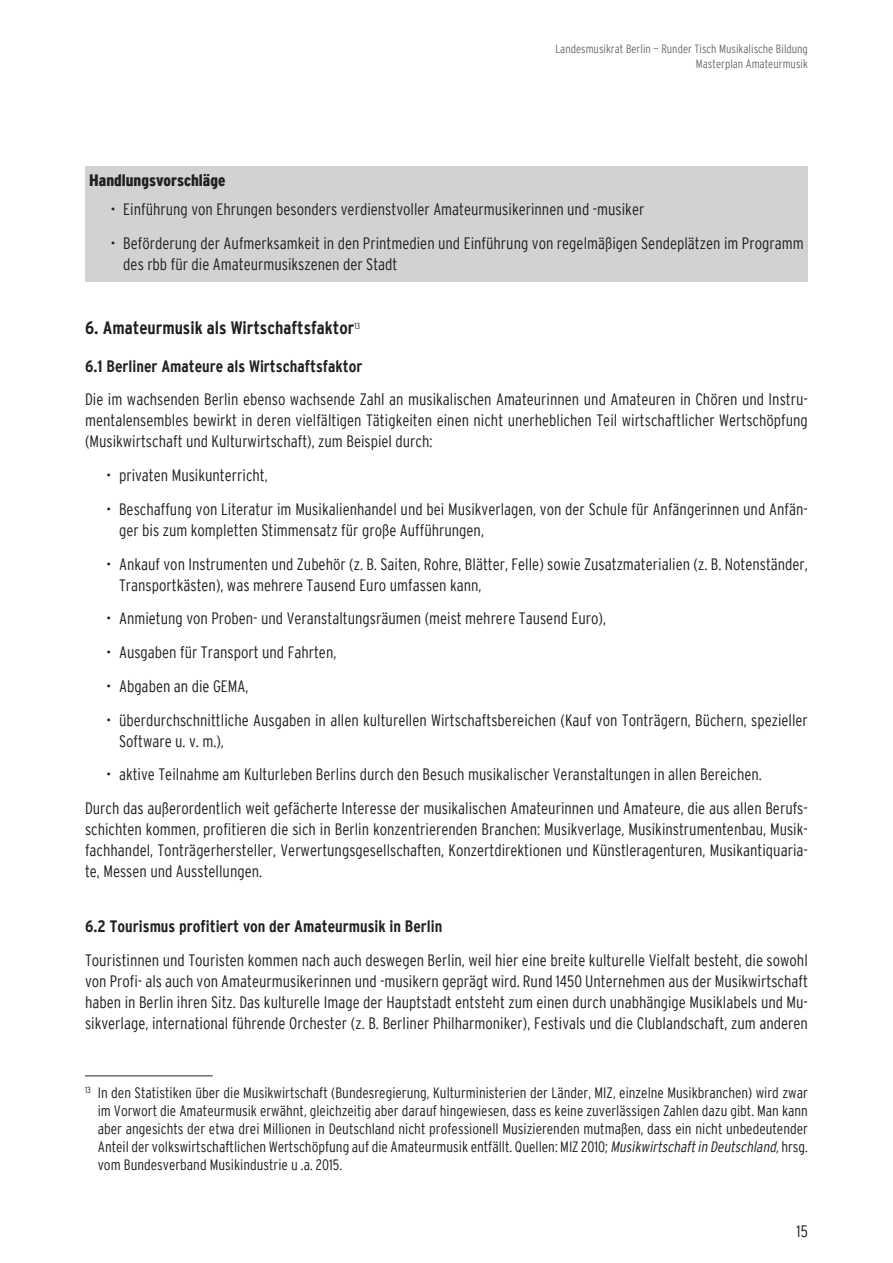
<style>
.page{position:relative;width:893px;height:1263px;background:#fff}
.page>*{position:absolute;margin:0;border:0;box-sizing:border-box;transform-origin:0 0}
.t1{font:700 condensed 18px "Interstate";color:#231f20}
.t2{font:300 condensed 16.5px/21px "Interstate";color:#231f20}
.t3{font:700 condensed 16.5px "Interstate";color:#231f20}
.t4{font:900 condensed 16.5px "Interstate";color:#231f20}
.t5{font:300 condensed 15px/18px "Interstate";color:#231f20;text-align:justify}
.t6{font:300 condensed 12px/14.4px "Interstate";color:#6c6d70;text-align:right}
.s1{font-style:italic}
</style>
<div class="page">
<div style="left:85px;top:167px;width:723px;height:52px;background:#d1d2d4"></div>
<div style="left:85px;top:192px;width:723px;height:35px;background:#d1d2d4"></div>
<div style="left:85px;top:225px;width:723px;height:57px;background:#d1d2d4"></div>
<hr style="left:85px;top:1075px;width:128px;height:1px;background:#231f20">
<p class="t6" style="left:555px;top:42px;width:254px">Landesmusikrat Berlin — Runder Tisch Musikalische Bildung<br>Masterplan Amateurmusik</p>
<p class="t4" style="left:89px;top:171px;width:138px">Handlungsvorschläge</p>
<p class="t2" style="left:111px;top:199px;width:535px">• Einführung von Ehrungen besonders verdienstvoller Amateurmusikerinnen und -musiker</p>
<p class="t2" style="left:123px;top:233px;width:682px;text-indent:-13px">• Beförderung der Aufmerksamkeit in den Printmedien und Einführung von regelmäßigen Sendeplätzen im Programm des rbb für die Amateurmusikszenen der Stadt</p>
<p class="t1" style="left:85px;top:317px;width:277px">6. Amateurmusik als Wirtschaftsfaktor<sup>13</sup></p>
<p class="t3" style="left:85px;top:357px;width:279px">6.1 Berliner Amateure als Wirtschaftsfaktor</p>
<p class="t2" style="left:85px;top:389px;width:724px;text-align:justify">Die im wachsenden Berlin ebenso wachsende Zahl an musikalischen Amateurinnen und Amateuren in Chören und Instru&shy;mentalensembles bewirkt in deren vielfältigen Tätigkeiten einen nicht unerheblichen Teil wirtschaftlicher Wertschöpfung (Musikwirtschaft und Kulturwirtschaft), zum Beispiel durch:</p>
<p class="t2" style="left:106px;top:465px;width:163px">• privaten Musikunterricht,</p>
<p class="t2" style="left:119px;top:498px;width:690px;text-indent:-13px">• Beschaffung von Literatur im Musikalienhandel und bei Musikverlagen, von der Schule für Anfängerinnen und Anfän&shy;ger bis zum kompletten Stimmensatz für große Aufführungen,</p>
<p class="t2" style="left:119px;top:553px;width:690px;text-indent:-13px">• Ankauf von Instrumenten und Zubehör (z. B. Saiten, Rohre, Blätter, Felle) sowie Zusatzmaterialien (z. B. Notenständer,<br>Transportkästen), was mehrere Tausend Euro umfassen kann,</p>
<p class="t2" style="left:106px;top:608px;width:501px">• Anmietung von Proben- und Veranstaltungsräumen (meist mehrere Tausend Euro),</p>
<p class="t2" style="left:106px;top:642px;width:232px">• Ausgaben für Transport und Fahrten,</p>
<p class="t2" style="left:106px;top:675px;width:144px">• Abgaben an die GEMA,</p>
<p class="t2" style="left:119px;top:709px;width:690px;text-indent:-13px">• überdurchschnittliche Ausgaben in allen kulturellen Wirtschaftsbereichen (Kauf von Tonträgern, Büchern, spezieller<br>Software u. v. m.),</p>
<p class="t2" style="left:85px;top:758px;width:724px;line-height:33.8px;text-indent:21px">• aktive Teilnahme am Kulturleben Berlins durch den Besuch musikalischer Veranstaltungen in allen Bereichen.<br>Durch das außerordentlich weit gefächerte Interesse der musikalischen Amateurinnen und Amateure, die aus allen Berufs-</p>
<p class="t2" style="left:85px;top:819px;width:724px;text-align:justify">schichten kommen, profitieren die sich in Berlin konzentrierenden Branchen: Musikverlage, Musikinstrumentenbau, Musik&shy;fachhandel, Tonträgerhersteller, Verwertungsgesellschaften, Konzertdirektionen und Künstleragenturen, Musikantiquaria&shy;te, Messen und Ausstellungen.</p>
<p class="t3" style="left:85px;top:917px;width:359px">6.2 Tourismus profitiert von der Amateurmusik in Berlin</p>
<p class="t2" style="left:85px;top:949px;width:724px;text-align:justify">Touristinnen und Touristen kommen nach auch deswegen Berlin, weil hier eine breite kulturelle Vielfalt besteht, die sowohl von Profi- als auch von Amateurmusikerinnen und -musikern geprägt wird. Rund 1450 Unternehmen aus der Musikwirtschaft haben in Berlin ihren Sitz. Das kulturelle Image der Hauptstadt entsteht zum einen durch unabhängige Musiklabels und Mu&shy;sikverlage, international führende Orchester (z. B. Berliner Philharmoniker), Festivals und die Clublandschaft, zum anderen</p>
<p class="t5" style="left:98px;top:1084px;width:712px;text-indent:-13px"><sup>13</sup> In den Statistiken über die Musikwirtschaft (Bundesregierung, Kulturministerien der Länder, MIZ, einzelne Musikbranchen) wird zwar im Vorwort die Amateurmusik erwähnt, gleichzeitig aber darauf hingewiesen, dass es keine zuverlässigen Zahlen dazu gibt. Man kann aber angesichts der etwa drei Millionen in Deutschland nicht professionell Musizierenden mutmaßen, dass ein nicht unbedeutender Anteil der volkswirtschaftlichen Wertschöpfung auf die Amateurmusik entfällt. Quellen: MIZ 2010; <span class="s1">Musikwirtschaftin Deutschland,</span>hrsg. vom Bundesverband Musikindustrie u .a. 2015.</p>
<p class="t2" style="left:797px;top:1220px;width:13px">15</p>
</div>
